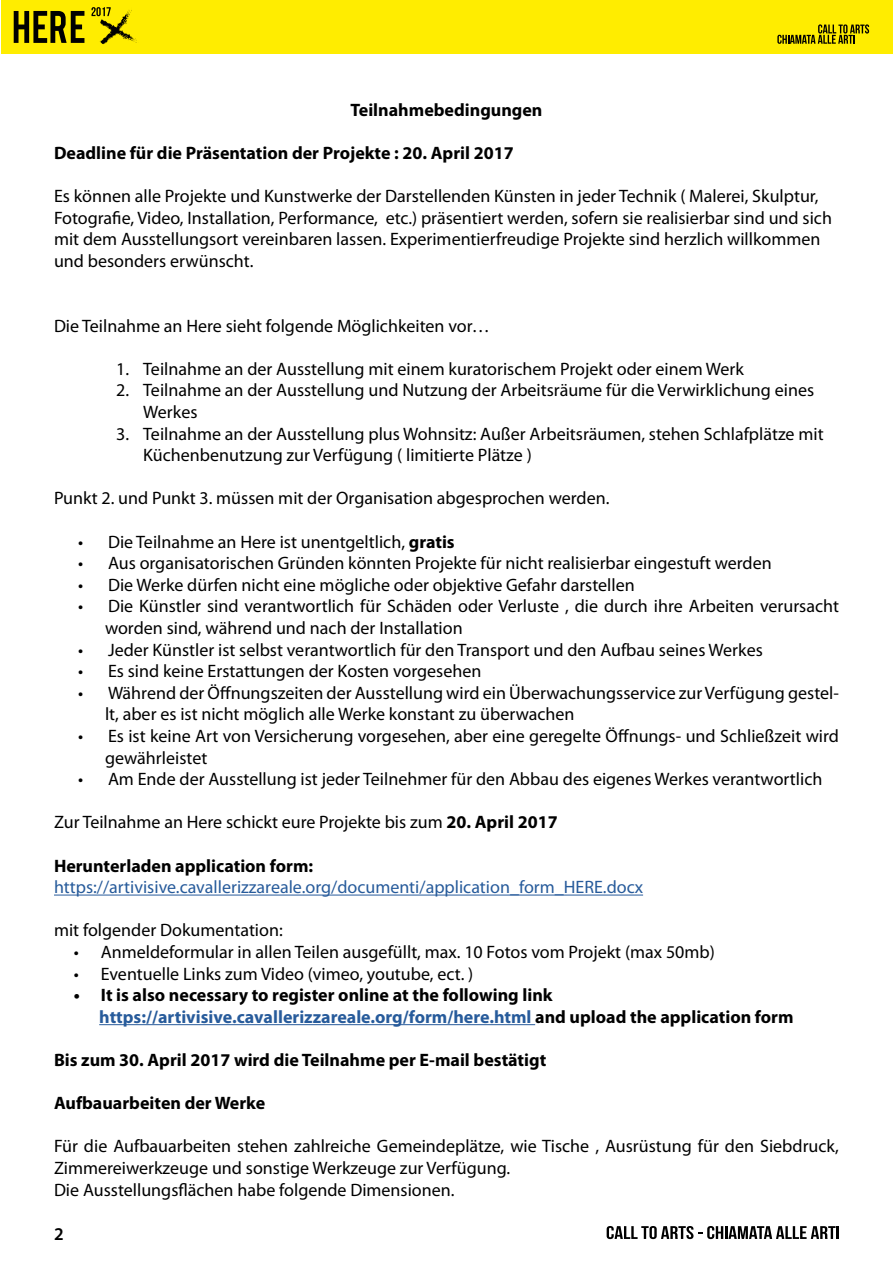
<style>
.page{position:relative;width:893px;height:1263px;background:#fff}
.page>*{position:absolute;margin:0;border:0;box-sizing:border-box;transform-origin:0 0}
.t1{font:18px/21.6px "Myriad Pro";color:#000}
.t2{font:700 18px/21.6px "Myriad Pro";color:#000}
.t3{font:18px "Myriad Pro";color:#275b9b}
.t4{font:600 18px "Myriad Pro";color:#000}
.s1{font-weight:700}
.s2{color:#275b9b}
</style>
<div class="page">
<div style="left:1px;top:0;width:891px;height:54px;background:#ffed00"></div>
<svg style="left:14px;top:11px;width:70px;height:32px"></svg>
<svg style="left:92px;top:7px;width:45px;height:38px"></svg>
<svg style="left:777px;top:24px;width:92px;height:20px"></svg>
<svg style="left:607px;top:1226px;width:232px;height:13px"></svg>
<hr style="left:54px;top:894px;width:589px;height:1px;background:#275b9b">
<hr style="left:99px;top:1024px;width:436px;height:1px;background:#275b9b">
<p class="t2" style="left:350px;top:98px;width:194px">Teilnahmebedingungen</p>
<p class="t2" style="left:54px;top:141px;width:461px">Deadline für die Präsentation der Projekte : 20. April 2017</p>
<p class="t1" style="left:54px;top:185px;width:779px">Es können alle Projekte und Kunstwerke der Darstellenden Künsten in jeder Technik ( Malerei, Skulptur, Fotografie, Video, Installation, Performance, etc.) präsentiert werden, sofern sie realisierbar sind und sich mit dem Ausstellungsort vereinbaren lassen. Experimentierfreudige Projekte sind herzlich willkommen und besonders erwünscht.</p>
<p class="t1" style="left:54px;top:314px;width:437px">Die Teilnahme an Here sieht folgende Möglichkeiten vor…</p>
<p class="t1" style="left:116px;top:358px;width:629px">1. Teilnahme an der Ausstellung mit einem kuratorischem Projekt oder einem Werk</p>
<p class="t1" style="left:143px;top:379px;width:672px;text-indent:-27px">2. Teilnahme an der Ausstellung und Nutzung der Arbeitsräume für die Verwirklichung eines<br>Werkes</p>
<p class="t1" style="left:143px;top:422px;width:682px;text-indent:-27px">3. Teilnahme an der Ausstellung plus Wohnsitz: Außer Arbeitsräumen, stehen Schlafplätze mit<br>Küchenbenutzung zur Verfügung ( limitierte Plätze )</p>
<p class="t1" style="left:54px;top:487px;width:557px">Punkt 2. und Punkt 3. müssen mit der Organisation abgesprochen werden.</p>
<p class="t1" style="left:78px;top:530px;width:378px">• Die Teilnahme an Here ist unentgeltlich, <span class="s1">gratis</span></p>
<p class="t1" style="left:78px;top:552px;width:695px">• Aus organisatorischen Gründen könnten Projekte für nicht realisierbar eingestuft werden</p>
<p class="t1" style="left:78px;top:574px;width:558px">• Die Werke dürfen nicht eine mögliche oder objektive Gefahr darstellen</p>
<p class="t1" style="left:105px;top:595px;width:735px;text-indent:-27px">• Die Künstler sind verantwortlich für Schäden oder Verluste , die durch ihre Arbeiten verursacht worden sind, während und nach der Installation</p>
<p class="t1" style="left:78px;top:638px;width:686px">• Jeder Künstler ist selbst verantwortlich für den Transport und den Aufbau seines Werkes</p>
<p class="t1" style="left:78px;top:660px;width:405px">• Es sind keine Erstattungen der Kosten vorgesehen</p>
<p class="t1" style="left:105px;top:682px;width:735px;text-indent:-27px">• Während der Öffnungszeiten der Ausstellung wird ein Überwachungsservice zur Verfügung gestel&shy;lt, aber es ist nicht möglich alle Werke konstant zu überwachen</p>
<p class="t1" style="left:105px;top:725px;width:735px;text-indent:-27px">• Es ist keine Art von Versicherung vorgesehen, aber eine geregelte Öffnungs- und Schließzeit wird gewährleistet</p>
<p class="t1" style="left:78px;top:768px;width:746px">• Am Ende der Ausstellung ist jeder Teilnehmer für den Abbau des eigenes Werkes verantwortlich</p>
<p class="t1" style="left:54px;top:811px;width:505px">Zur Teilnahme an Here schickt eure Projekte bis zum <span class="s1">20. April 2017</span></p>
<p class="t2" style="left:54px;top:854px;width:261px">Herunterladen application form:</p>
<p class="t3" style="left:54px;top:876px;width:591px">https://artivisive.cavallerizzareale.org/documenti/application_form_HERE.docx</p>
<p class="t1" style="left:54px;top:919px;width:230px">mit folgender Dokumentation:</p>
<p class="t1" style="left:74px;top:941px;width:642px">• Anmeldeformular in allen Teilen ausgefüllt, max. 10 Fotos vom Projekt (max 50mb)</p>
<p class="t1" style="left:74px;top:962px;width:401px">• Eventuelle Links zum Video (vimeo, youtube, ect. )</p>
<p class="t2" style="left:99px;top:984px;width:696px;text-indent:-25px">• It is also necessary to register online at the following link <span class="s2">https://artivisive.cavallerizzareale.org/form/here.html</span> and upload the application form</p>
<p class="t2" style="left:54px;top:1048px;width:494px">Bis zum 30. April 2017 wird die Teilnahme per E-mail bestätigt</p>
<p class="t2" style="left:54px;top:1092px;width:213px">Aufbauarbeiten der Werke</p>
<p class="t1" style="left:54px;top:1135px;width:786px">Für die Aufbauarbeiten stehen zahlreiche Gemeindeplätze, wie Tische , Ausrüstung für den Siebdruck,<br>Zimmereiwerkzeuge und sonstige Werkzeuge zur Verfügung.<br>Die Ausstellungsflächen habe folgende Dimensionen.</p>
<p class="t4" style="left:54px;top:1222px;width:11px">2</p>
</div>
